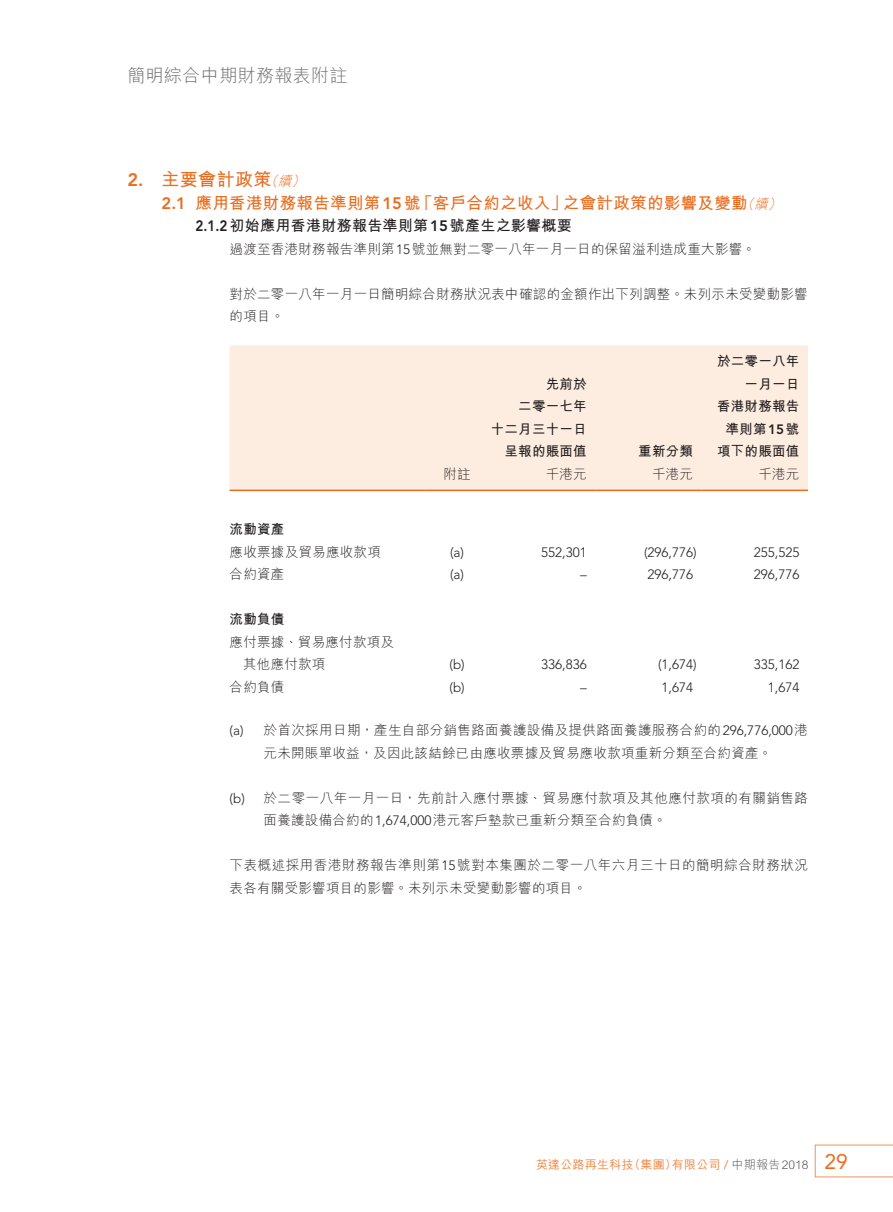
<style>
.page{position:relative;width:893px;height:1212px;background:#fff}
.page>*{position:absolute;margin:0;border:0;box-sizing:border-box;transform-origin:0 0}
.t1{font:300 18px "M Hei HK";letter-spacing:.02em;color:#6c6d70}
._01_H1{font:700 18px "M Hei HK";letter-spacing:.02em;color:#ea6d1f}
._02_H2{font:700 16.5px "M Hei HK";letter-spacing:.02em;color:#ea6d1f}
._03_H3{font:700 15px "M Hei HK";letter-spacing:.02em;color:#231f20}
._00_txt{font:300 13.5px/22.5px "M Hei HK";letter-spacing:.02em;color:#231f20}
._00_txt-2{font:300 13.5px/22.5px "M Hei HK";letter-spacing:.04em;color:#231f20}
._50_Table_txt{font:300 13.5px "Avenir LT Std";color:#231f20}
._50_Table_txt-2{font:700 13.5px "M Hei HK";letter-spacing:.02em;color:#231f20}
._50_Table_txt-3{font:300 13.5px "M Hei HK";letter-spacing:.02em;color:#231f20}
.t2{font:500 12px "M Hei HK";letter-spacing:.02em;color:#ee8743}
.s1{font-family:"Avenir LT Std";font-weight:800}
.s2{font-weight:300;font-style:italic;font-size:13.5px}
.s3{font-family:"Avenir LT Std"}
.s4{font-weight:300;color:#57585a}
.s5{font-family:"Avenir LT Std";font-weight:400;font-size:21px;color:#ea6d1f}
</style>
<div class="page">
<svg style="left:815px;top:1144px;width:78px;height:33px"></svg>
<div style="left:230px;top:345px;width:578px;height:144px;background:#fdede0"></div>
<hr style="left:230px;top:489px;width:195px;height:2px;background:#ea6d1f">
<hr style="left:425px;top:489px;width:64px;height:2px;background:#ea6d1f">
<hr style="left:489px;top:489px;width:106px;height:2px;background:#ea6d1f">
<hr style="left:595px;top:489px;width:107px;height:2px;background:#ea6d1f">
<hr style="left:702px;top:489px;width:106px;height:2px;background:#ea6d1f">
<h1 class="t1" style="left:128px;top:66px;width:221px">簡明綜合中期財務報表附註</h1>
<p class="_01_H1" style="left:128px;top:166px;width:182px"><span class="s1">2.</span> 主要會計政策<span class="s2">（續）</span></p>
<p class="_02_H2" style="left:162px;top:191px;width:624px"><span class="s1">2.1</span> 應用香港財務報告準則第<span class="s1">15</span>號「客戶合約之收入」之會計政策的影響及變動<span class="s2">（續）</span></p>
<p class="_03_H3" style="left:196px;top:215px;width:378px"><span class="s1">2.1.2</span>初始應用香港財務報告準則第<span class="s1">15</span>號產生之影響概要</p>
<p class="_00_txt" style="left:230px;top:237px;width:528px">過渡至香港財務報告準則第<span class="s3">15</span>號並無對二零一八年一月一日的保留溢利造成重大影響。</p>
<p class="_00_txt" style="left:230px;top:282px;width:580px">對於二零一八年一月一日簡明綜合財務狀況表中確認的金額作出下列調整。未列示未受變動影響的項目。</p>
<p class="_50_Table_txt-2" style="left:546px;top:374px;width:43px">先前於</p>
<p class="_50_Table_txt-2" style="left:518px;top:396px;width:70px">二零一七年</p>
<p class="_50_Table_txt-2" style="left:491px;top:419px;width:98px">十二月三十一日</p>
<p class="_50_Table_txt-2" style="left:504px;top:441px;width:84px">呈報的賬面值</p>
<p class="_50_Table_txt-2" style="left:638px;top:441px;width:56px">重新分類</p>
<p class="_50_Table_txt-2" style="left:717px;top:351px;width:84px">於二零一八年</p>
<p class="_50_Table_txt-2" style="left:745px;top:374px;width:56px">一月一日</p>
<p class="_50_Table_txt-2" style="left:717px;top:396px;width:84px">香港財務報告</p>
<p class="_50_Table_txt-2" style="left:725px;top:419px;width:75px">準則第<span class="s1">15</span>號</p>
<p class="_50_Table_txt-2" style="left:717px;top:441px;width:84px">項下的賬面值</p>
<p class="_50_Table_txt-3" style="left:443px;top:467px;width:29px">附註</p>
<p class="_50_Table_txt-3" style="left:546px;top:467px;width:43px">千港元</p>
<p class="_50_Table_txt-3" style="left:652px;top:467px;width:43px">千港元</p>
<p class="_50_Table_txt-3" style="left:758px;top:467px;width:43px">千港元</p>
<p class="_50_Table_txt-2" style="left:230px;top:520px;width:56px">流動資產</p>
<p class="_50_Table_txt-3" style="left:230px;top:545px;width:153px">應收票據及貿易應收款項</p>
<p class="_50_Table_txt" style="left:450px;top:544px;width:16px">(a)</p>
<p class="_50_Table_txt" style="left:541px;top:544px;width:47px">552,301</p>
<p class="_50_Table_txt" style="left:644px;top:544px;width:54px">(296,776)</p>
<p class="_50_Table_txt" style="left:754px;top:544px;width:47px">255,525</p>
<p class="_50_Table_txt-3" style="left:230px;top:567px;width:56px">合約資產</p>
<p class="_50_Table_txt" style="left:450px;top:567px;width:16px">(a)</p>
<p class="_50_Table_txt" style="left:580px;top:567px;width:8px">–</p>
<p class="_50_Table_txt" style="left:647px;top:567px;width:47px">296,776</p>
<p class="_50_Table_txt" style="left:754px;top:567px;width:47px">296,776</p>
<p class="_50_Table_txt-2" style="left:230px;top:610px;width:56px">流動負債</p>
<p class="_50_Table_txt-3" style="left:230px;top:635px;width:166px">應付票據、貿易應付款項及</p>
<p class="_50_Table_txt-3" style="left:243px;top:657px;width:84px">其他應付款項</p>
<p class="_50_Table_txt" style="left:449px;top:657px;width:17px">(b)</p>
<p class="_50_Table_txt" style="left:541px;top:657px;width:47px">336,836</p>
<p class="_50_Table_txt" style="left:658px;top:657px;width:40px">(1,674)</p>
<p class="_50_Table_txt" style="left:754px;top:657px;width:47px">335,162</p>
<p class="_50_Table_txt-3" style="left:230px;top:680px;width:56px">合約負債</p>
<p class="_50_Table_txt" style="left:449px;top:679px;width:17px">(b)</p>
<p class="_50_Table_txt" style="left:580px;top:679px;width:8px">–</p>
<p class="_50_Table_txt" style="left:661px;top:679px;width:33px">1,674</p>
<p class="_50_Table_txt" style="left:768px;top:679px;width:33px">1,674</p>
<p class="_00_txt" style="left:230px;top:719px;width:580px;text-align:center"><span class="s3">(a)</span> 於首次採用日期，產生自部分銷售路面養護設備及提供路面養護服務合約的<span class="s3">296,776,000</span>港元未開賬單收益，及因此該結餘已由應收票據及貿易應收款項重新分類至合約資產。</p>
<p class="_00_txt-2" style="left:264px;top:786px;width:546px;text-indent:-34px"><span class="s3">(b)</span> 於二零一八年一月一日，先前計入應付票據、貿易應付款項及其他應付款項的有關銷售路面養護設備合約的<span class="s3">1,674,000</span>港元客戶墊款已重新分類至合約負債。</p>
<p class="_00_txt-2" style="left:230px;top:854px;width:580px">下表概述採用香港財務報告準則第<span class="s3">15</span>號對本集團於二零一八年六月三十日的簡明綜合財務狀況表各有關受影響項目的影響。未列示未受變動影響的項目。</p>
<p class="t2" style="left:536px;top:1156px;width:313px">英達公路再生科技（集團）有限公司 <span class="s3">/</span> <span class="s4">中期報告2018</span> <span class="s5">29</span></p>
</div>
